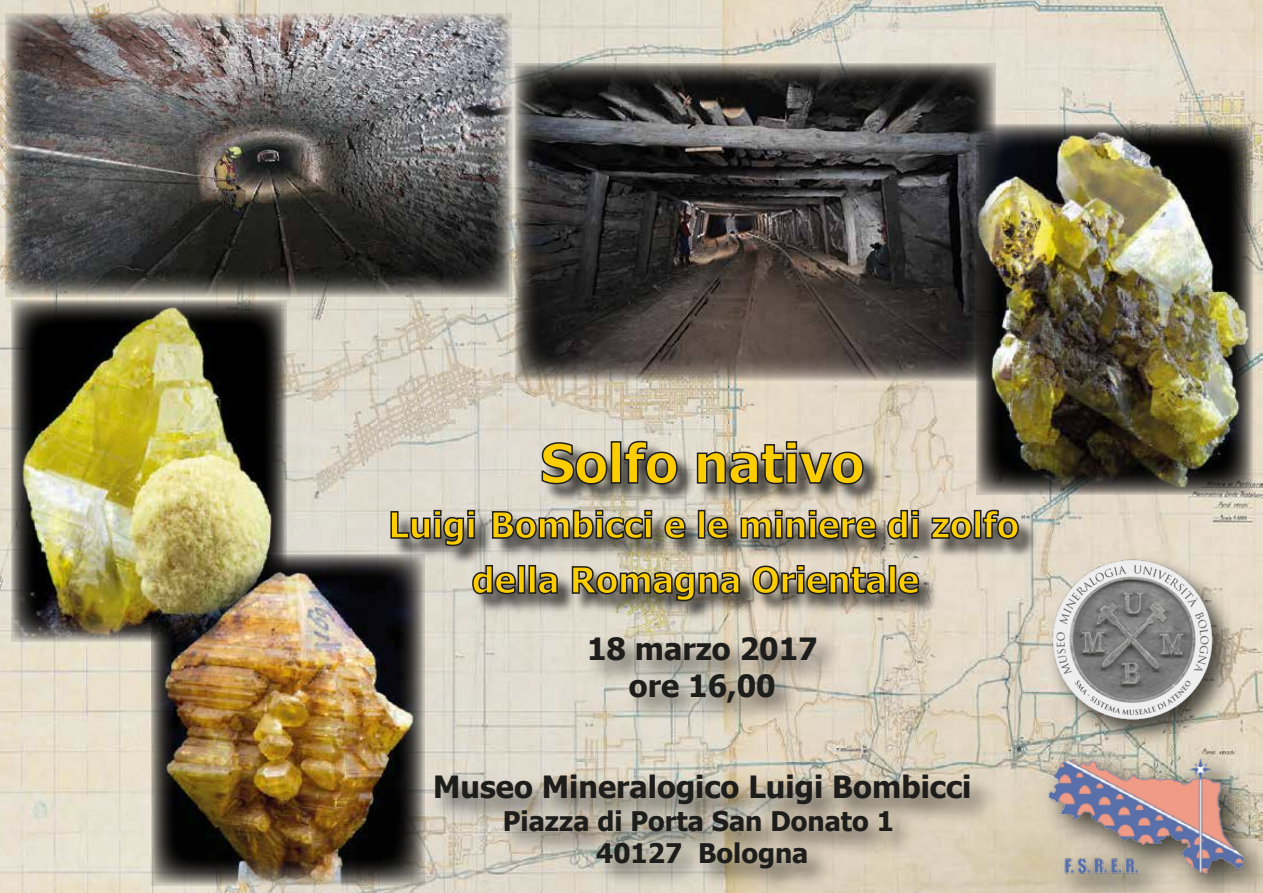
<style>
.page{position:relative;width:1263px;height:893px;background:#fff}
.page>*{position:absolute;margin:0;border:0;box-sizing:border-box;transform-origin:0 0}
.t1{font:700 54px "Tahoma";color:#fccd01}
.t2{font:700 36px/55.1px "Tahoma";color:#fccd01;text-align:center}
.t3{font:700 30.6px/36.8px "Tahoma";color:#1d1d1b;text-align:center}
.t4{font:700 27px/32.4px "Tahoma";color:#1d1d1b;text-align:center}
</style>
<div class="page">
<img style="left:0;top:0;width:1263px;height:893px">
<img style="left:515px;top:63px;width:480px;height:317px">
<img style="left:6px;top:13px;width:505px;height:284px">
<img style="left:976px;top:125px;width:276px;height:370px">
<img style="left:151px;top:555px;width:270px;height:330px">
<img style="left:12px;top:301px;width:274px;height:341px">
<img style="left:371px;top:402px;width:683px;height:225px">
<svg style="left:541px;top:441px;width:67px;height:44px;background:#8d8a82"></svg>
<div style="left:611px;top:441px;width:10px;height:43px;border:2px solid #1d1d1b"></div>
<svg style="left:623px;top:440px;width:55px;height:45px;background:#828078"></svg>
<svg style="left:696px;top:440px;width:168px;height:45px;background:#918b7f"></svg>
<svg style="left:390px;top:509px;width:86px;height:38px;background:#8c8982"></svg>
<svg style="left:491px;top:509px;width:162px;height:31px;background:#86837a"></svg>
<svg style="left:664px;top:516px;width:22px;height:24px"></svg>
<div style="left:698px;top:510px;width:7px;height:29px;border:2px solid #1d1d1b"></div>
<svg style="left:706px;top:516px;width:23px;height:24px"></svg>
<svg style="left:740px;top:509px;width:137px;height:31px;background:#8e877c"></svg>
<svg style="left:886px;top:509px;width:34px;height:31px"></svg>
<svg style="left:930px;top:516px;width:43px;height:24px"></svg>
<div style="left:974px;top:510px;width:7px;height:29px;border:2px solid #1d1d1b"></div>
<svg style="left:982px;top:509px;width:38px;height:31px"></svg>
<svg style="left:471px;top:564px;width:46px;height:31px"></svg>
<div style="left:518px;top:565px;width:7px;height:29px;border:2px solid #1d1d1b"></div>
<div style="left:528px;top:565px;width:8px;height:29px;border:2px solid #1d1d1b"></div>
<svg style="left:537px;top:571px;width:22px;height:24px"></svg>
<svg style="left:571px;top:565px;width:170px;height:37px;background:#858173"></svg>
<svg style="left:751px;top:564px;width:135px;height:31px;background:#8d877b"></svg>
<div style="left:889px;top:565px;width:7px;height:29px;border:2px solid #1d1d1b"></div>
<svg style="left:897px;top:571px;width:23px;height:24px"></svg>
<img style="left:421px;top:622px;width:583px;height:271px">
<img style="left:1027px;top:736px;width:236px;height:157px">
<img style="left:1044px;top:753px;width:206px;height:127px">
<img style="left:1040px;top:548px;width:205px;height:205px">
<img style="left:1049px;top:556px;width:166px;height:166px">
<h1 class="t1" style="left:540px;top:425px;width:325px">Solfo nativo</h1>
<p class="t2" style="left:388px;top:495px;width:632px">Luigi Bombicci e le miniere di zolfo della Romagna Orientale</p>
<p class="t3" style="left:587px;top:629px;width:232px">18 marzo 2017 ore 16,00</p>
<p class="t3" style="left:433px;top:767px;width:540px">Museo Mineralogico Luigi Bombicci</p>
<p class="t4" style="left:503px;top:803px;width:393px">Piazza di Porta San Donato 1<br>40127 Bologna</p>
</div>
